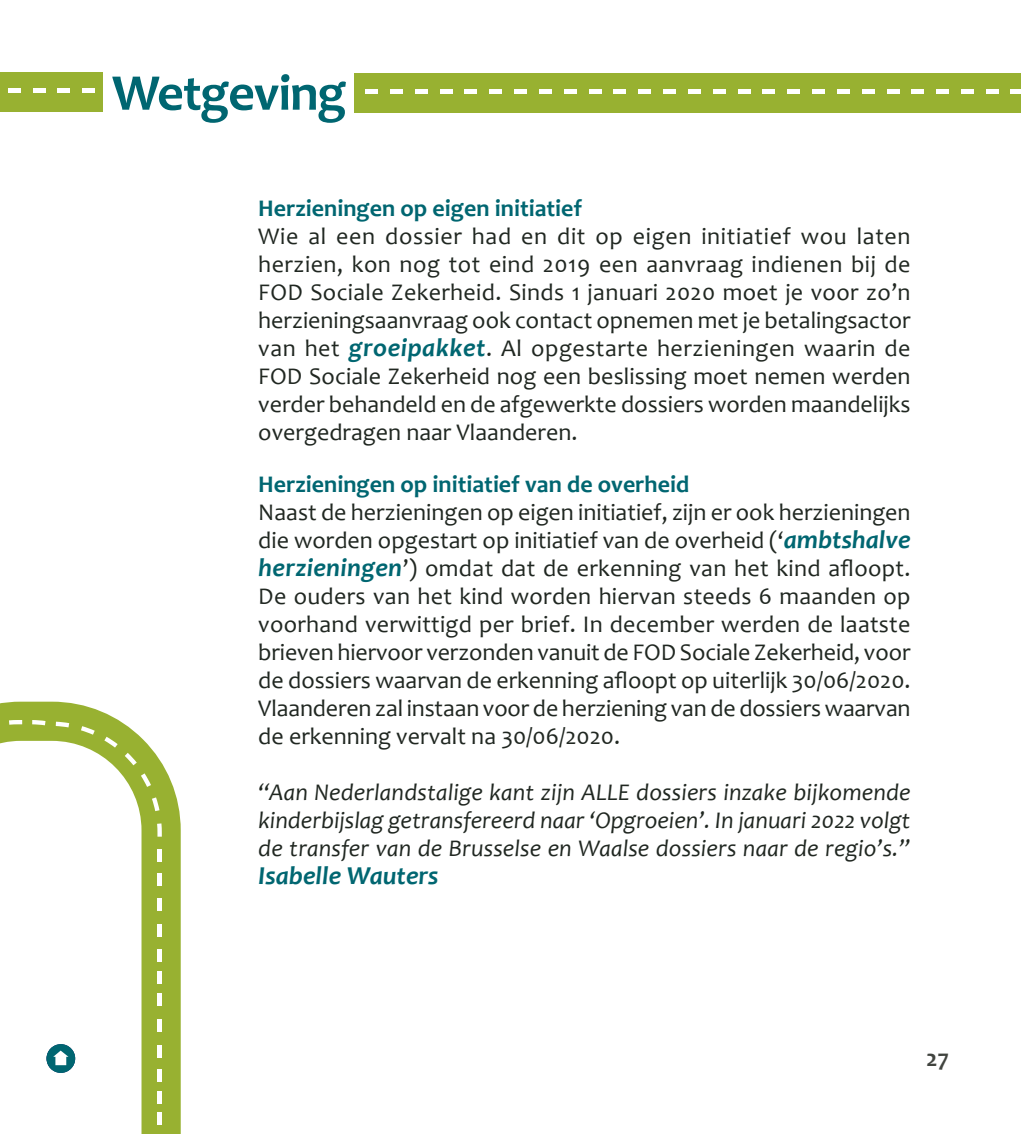
<style>
.page{position:relative;width:1021px;height:1134px;background:#fff}
.page>*{position:absolute;margin:0;border:0;box-sizing:border-box;transform-origin:0 0}
.t1{font:700 52px "Candara";letter-spacing:-.02em;color:#006671}
.t2{font:italic 700 26px "Candara";color:#006671}
.t3{font:24px/28px "Candara";color:#202721;text-align:justify}
.t4{font:italic 24px/28px "Candara";letter-spacing:.005em;color:#202721;text-align:justify}
.t5{font:700 24px "Candara";color:#006671}
.t6{font:700 24px "Candara";color:#41443f}
.s1{font-weight:700;font-style:italic;font-size:26px;color:#006671}
</style>
<div class="page">
<svg style="left:0;top:702px;width:181px;height:432px"></svg>
<svg style="left:9px;top:720px;width:13px;height:5px"></svg>
<svg style="left:32px;top:720px;width:14px;height:5px"></svg>
<svg style="left:157px;top:823px;width:5px;height:14px"></svg>
<svg style="left:152px;top:797px;width:7px;height:14px"></svg>
<svg style="left:141px;top:773px;width:10px;height:14px"></svg>
<svg style="left:125px;top:753px;width:12px;height:12px"></svg>
<svg style="left:104px;top:737px;width:14px;height:11px"></svg>
<svg style="left:81px;top:726px;width:14px;height:9px"></svg>
<svg style="left:56px;top:722px;width:13px;height:5px"></svg>
<hr style="left:158px;top:1112px;width:4px;height:13px;background:#fff">
<hr style="left:158px;top:1091px;width:4px;height:13px;background:#fff">
<hr style="left:158px;top:993px;width:4px;height:13px;background:#fff">
<hr style="left:158px;top:971px;width:4px;height:13px;background:#fff">
<hr style="left:158px;top:1019px;width:4px;height:12px;background:#fff">
<hr style="left:158px;top:1044px;width:4px;height:13px;background:#fff">
<hr style="left:158px;top:1069px;width:4px;height:13px;background:#fff">
<hr style="left:158px;top:873px;width:4px;height:12px;background:#fff">
<hr style="left:158px;top:849px;width:4px;height:13px;background:#fff">
<hr style="left:158px;top:898px;width:4px;height:13px;background:#fff">
<hr style="left:158px;top:924px;width:4px;height:13px;background:#fff">
<hr style="left:158px;top:949px;width:4px;height:13px;background:#fff">
<div style="left:0;top:72px;width:102px;height:40px;background:#98b131"></div>
<hr style="left:57px;top:89px;width:13px;height:4px;background:#fff">
<hr style="left:8px;top:89px;width:13px;height:4px;background:#fff">
<hr style="left:82px;top:89px;width:13px;height:4px;background:#fff">
<hr style="left:33px;top:89px;width:12px;height:4px;background:#fff">
<div style="left:354px;top:73px;width:666px;height:40px;background:#98b131"></div>
<div style="left:390px;top:89px;width:13px;height:5px;background:#fff"></div>
<div style="left:539px;top:89px;width:13px;height:5px;background:#fff"></div>
<div style="left:688px;top:89px;width:13px;height:5px;background:#fff"></div>
<div style="left:464px;top:89px;width:13px;height:5px;background:#fff"></div>
<div style="left:613px;top:89px;width:13px;height:5px;background:#fff"></div>
<div style="left:762px;top:89px;width:13px;height:5px;background:#fff"></div>
<div style="left:861px;top:89px;width:13px;height:5px;background:#fff"></div>
<div style="left:1010px;top:89px;width:10px;height:5px;background:#fff"></div>
<div style="left:414px;top:89px;width:13px;height:5px;background:#fff"></div>
<div style="left:563px;top:89px;width:13px;height:5px;background:#fff"></div>
<div style="left:712px;top:89px;width:13px;height:5px;background:#fff"></div>
<div style="left:812px;top:89px;width:13px;height:5px;background:#fff"></div>
<div style="left:961px;top:89px;width:13px;height:5px;background:#fff"></div>
<div style="left:489px;top:89px;width:13px;height:5px;background:#fff"></div>
<div style="left:638px;top:89px;width:13px;height:5px;background:#fff"></div>
<div style="left:787px;top:89px;width:13px;height:5px;background:#fff"></div>
<div style="left:936px;top:89px;width:13px;height:5px;background:#fff"></div>
<div style="left:886px;top:89px;width:13px;height:5px;background:#fff"></div>
<div style="left:365px;top:89px;width:13px;height:5px;background:#fff"></div>
<div style="left:514px;top:89px;width:13px;height:5px;background:#fff"></div>
<div style="left:663px;top:89px;width:13px;height:5px;background:#fff"></div>
<div style="left:439px;top:89px;width:13px;height:5px;background:#fff"></div>
<div style="left:588px;top:89px;width:13px;height:5px;background:#fff"></div>
<div style="left:737px;top:89px;width:13px;height:5px;background:#fff"></div>
<div style="left:837px;top:89px;width:12px;height:5px;background:#fff"></div>
<div style="left:986px;top:89px;width:12px;height:5px;background:#fff"></div>
<div style="left:911px;top:89px;width:13px;height:5px;background:#fff"></div>
<div style="left:47px;top:1044px;width:28px;height:29px;background:#006671;border-radius:50%"></div>
<svg style="left:53px;top:1050px;width:15px;height:15px"></svg>
<h1 class="t1" style="left:112px;top:60px;width:236px">Wetgeving</h1>
<p class="t5" style="left:258px;top:193px;width:325px">Herzieningen op eigen initiatief</p>
<p class="t3" style="left:258px;top:222px;width:654px">Wie al een dossier had en dit op eigen initiatief wou laten herzien, kon nog tot eind 2019 een aanvraag indienen bij de FOD Sociale Zekerheid. Sinds 1 januari 2020 moet je voor zo’n herzieningsaanvraag ook contact opnemen met je betalingsactor van het <span class="s1">groeipakket</span>. Al opgestarte herzieningen waarin de FOD Sociale Zekerheid nog een beslissing moet nemen werden verder behandeld en de afgewerkte dossiers worden maandelijks overgedragen naar Vlaanderen.</p>
<p class="t5" style="left:258px;top:469px;width:432px">Herzieningen op initiatief van de overheid</p>
<p class="t3" style="left:258px;top:498px;width:654px">Naast de herzieningen op eigen initiatief, zijn er ook herzieningen die worden opgestart op initiatief van de overheid (‘<span class="s1">ambtshalve herzieningen</span>’) omdat dat de erkenning van het kind afloopt.<br>De ouders van het kind worden hiervan steeds 6 maanden op voorhand verwittigd per brief. In december werden de laatste brieven hiervoor verzonden vanuit de FOD Sociale Zekerheid, voor de dossiers waarvan de erkenning afloopt op uiterlijk 30/06/2020.<br>Vlaanderen zal instaan voor de herziening van de dossiers waarvan de erkenning vervalt na 30/06/2020.</p>
<p class="t4" style="left:258px;top:778px;width:654px">“Aan Nederlandstalige kant zijn ALLE dossiers inzake bijkomende kinderbijslag getransfereerd naar ‘Opgroeien’. In januari 2022 volgt de transfer van de Brusselse en Waalse dossiers naar de regio’s.”</p>
<p class="t2" style="left:258px;top:859px;width:182px">Isabelle Wauters</p>
<p class="t6" style="left:926px;top:1043px;width:24px">27</p>
</div>
